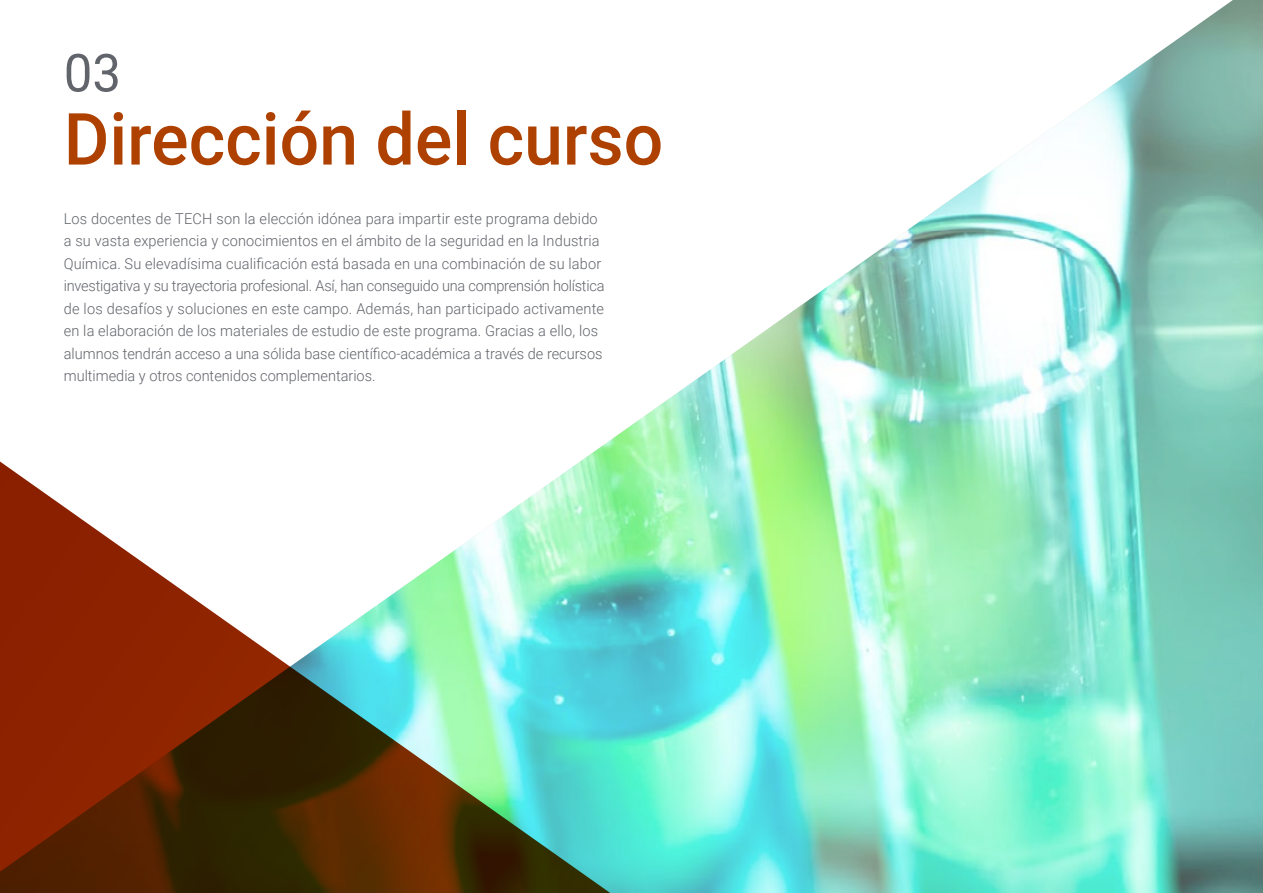
<style>
.page{position:relative;width:1263px;height:893px;background:#fff}
.page>*{position:absolute;margin:0;border:0;box-sizing:border-box;transform-origin:0 0}
.t1{font:500 72px "Roboto";color:#ae4000}
.t2{font:52.5px "Roboto";color:#61646a}
.t3{font:300 15px/22.5px "Roboto";letter-spacing:.01em;color:#61646a}
</style>
<div class="page">
<img style="left:602px;top:0;width:661px;height:893px">
<svg style="left:0;top:446px;width:640px;height:447px"></svg>
<h2 class="t2" style="left:64px;top:36px;width:59px">03</h2>
<h1 class="t1" style="left:64px;top:89px;width:601px">Dirección del curso</h1>
<p class="t3" style="left:64px;top:207px;width:542px">Los docentes de TECH son la elección idónea para impartir este programa debido a su vasta experiencia y conocimientos en el ámbito de la seguridad en la Industria Química. Su elevadísima cualificación está basada en una combinación de su labor investigativa y su trayectoria profesional. Así, han conseguido una comprensión holística de los desafíos y soluciones en este campo. Además, han participado activamente en la elaboración de los materiales de estudio de este programa. Gracias a ello, los alumnos tendrán acceso a una sólida base científico-académica a través de recursos multimedia y otros contenidos complementarios.</p>
</div>
